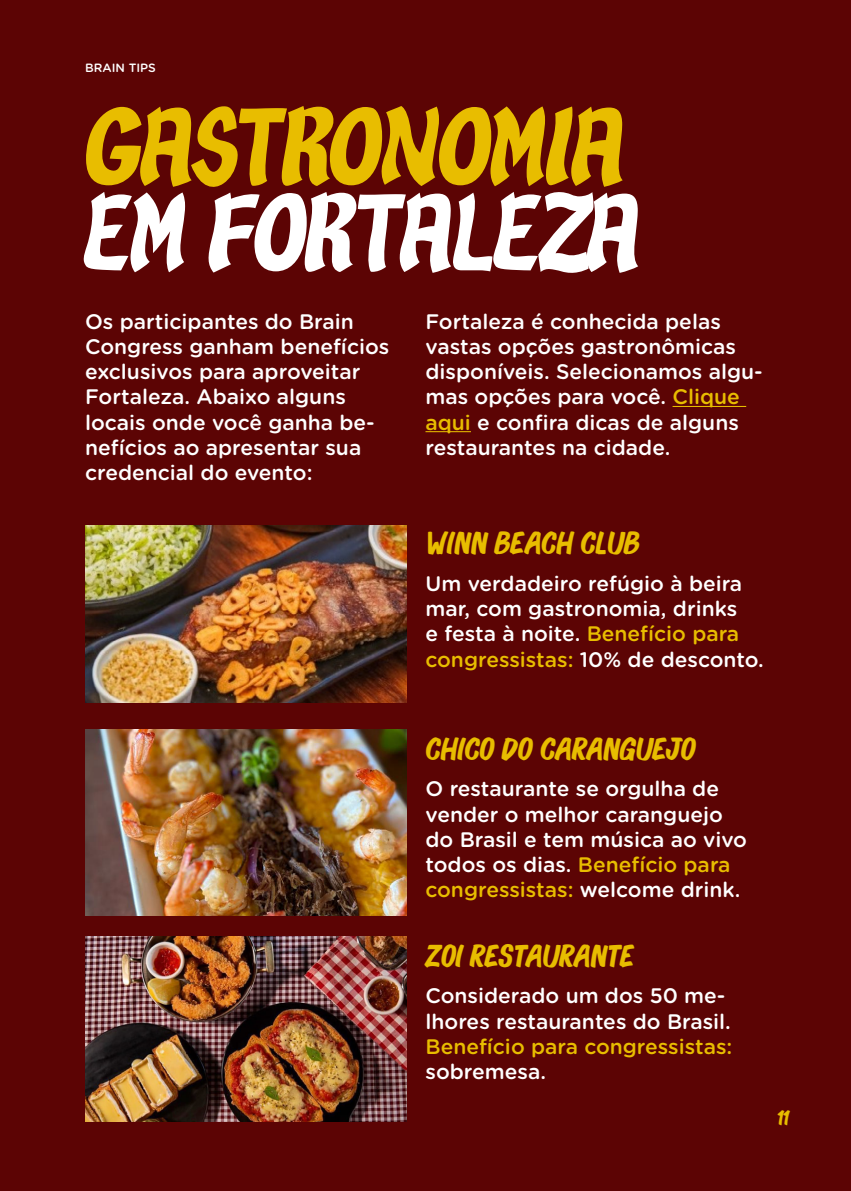
<style>
.page{position:relative;width:851px;height:1191px;background:#fff}
.page>*{position:absolute;margin:0;border:0;box-sizing:border-box;transform-origin:0 0}
.t1{font:96px "Suburbana 2023";letter-spacing:-.025em;color:#e8bd00}
.t2{font:96px "Suburbana 2023";letter-spacing:-.04em;color:#fff}
.t3{font:28px "Bonoco 2023";letter-spacing:-.02em;color:#e8bd00}
.t4{font:28px "Bonoco 2023";color:#e8bd00}
.t5{font:500 21px/25.2px "Gotham Rounded";color:#fff}
.t6{font:500 21px "Gotham Rounded";color:#e8bd00}
.t7{font:18px "Bonoco 2023";color:#e8bd00}
.t8{font:500 12px "Gotham Rounded";color:#fff}
.s1{color:#e8bd00}
</style>
<div class="page">
<div style="left:0;top:0;width:850px;height:1191px;background:#5c0404"></div>
<hr style="left:672px;top:406px;width:74px;height:1px;background:#e8bd00">
<hr style="left:425px;top:431px;width:46px;height:1px;background:#e8bd00">
<img style="left:85px;top:729px;width:321px;height:186px">
<img style="left:85px;top:525px;width:321px;height:177px">
<img style="left:85px;top:936px;width:321px;height:185px">
<p class="t8" style="left:85px;top:59px;width:72px">BRAIN TIPS</p>
<h1 class="t1" style="left:85px;top:72px;width:544px">GASTRONOMIA</h1>
<h1 class="t2" style="left:85px;top:158px;width:560px">EM FORTALEZA</h1>
<p class="t5" style="left:85px;top:308px;width:306px">Os participantes do Brain<br>Congress ganham benefícios exclusivos para aproveitar<br>Fortaleza. Abaixo alguns locais onde você ganha be&shy;nefícios ao apresentar sua credencial do evento:</p>
<p class="t5" style="left:425px;top:308px;width:339px">Fortaleza é conhecida pelas vastas opções gastronômicas disponíveis. Selecionamos algu&shy;mas opções para você. <span class="s1">Clique aqui</span> e confira dicas de alguns restaurantes na cidade.</p>
<h2 class="t4" style="left:425px;top:521px;width:216px">WINN BEACH CLUB</h2>
<p class="t5" style="left:425px;top:570px;width:340px">Um verdadeiro refúgio à beira mar, com gastronomia, drinks<br>e festa à noite. <span class="s1">Benefício para congressistas:</span> 10% de desconto.</p>
<h2 class="t3" style="left:425px;top:726px;width:272px">CHICO DO CARANGUEJO</h2>
<p class="t5" style="left:425px;top:775px;width:323px">O restaurante se orgulha de vender o melhor caranguejo do Brasil e tem música ao vivo todos os dias. <span class="s1">Benefício para congressistas:</span> welcome drink.</p>
<h2 class="t3" style="left:425px;top:933px;width:211px">ZOI RESTAURANTE</h2>
<p class="t5" style="left:425px;top:982px;width:307px">Considerado um dos 50 me&shy;lhores restaurantes do Brasil.</p>
<p class="t6" style="left:425px;top:1031px;width:308px">Benefício para congressistas:</p>
<p class="t5" style="left:425px;top:1058px;width:122px">sobremesa.</p>
<p class="t7" style="left:776px;top:1104px;width:14px">11</p>
</div>
